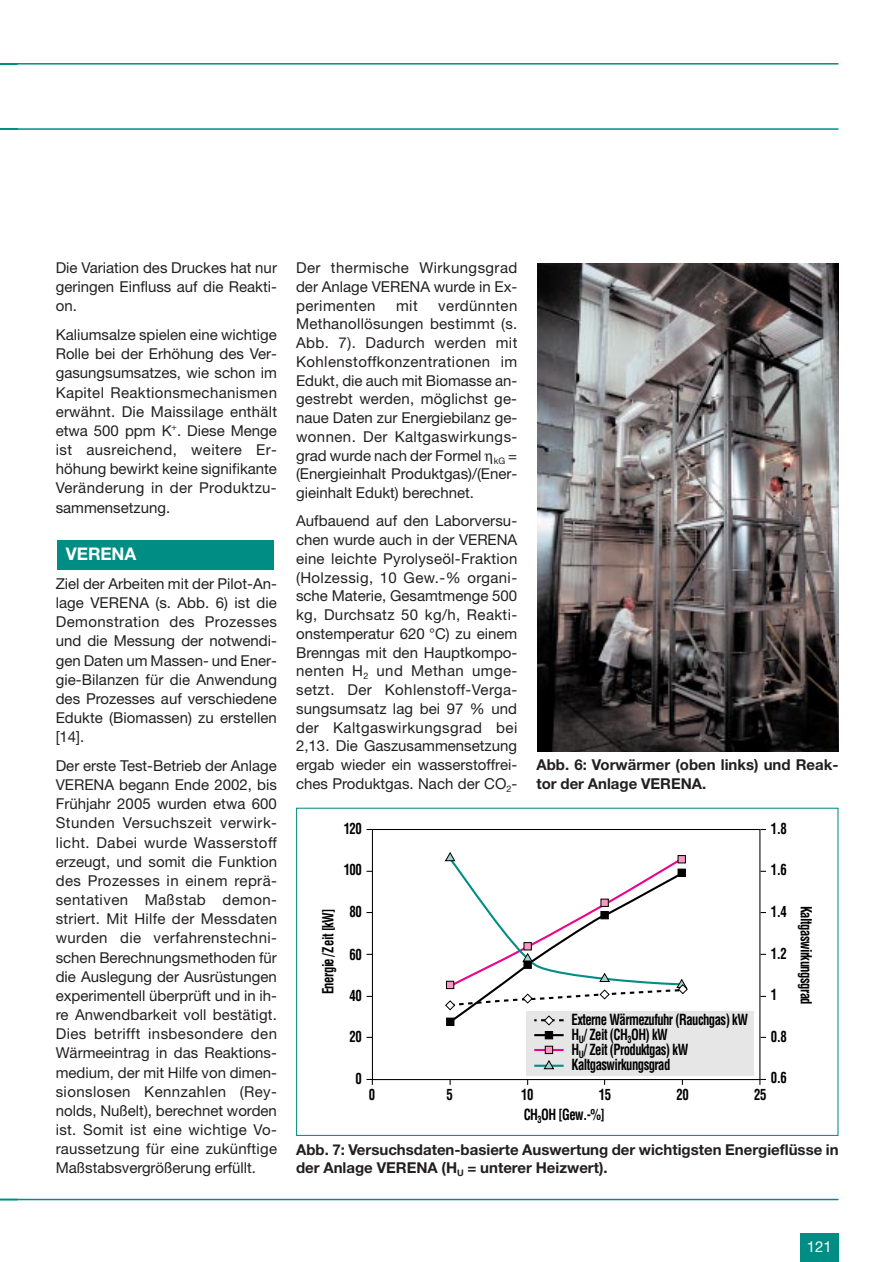
<style>
.page{position:relative;width:893px;height:1262px;background:#fff}
.page>*{position:absolute;margin:0;border:0;box-sizing:border-box;transform-origin:0 0}
.t1{font:700 17.4px "Helvetica Neue";letter-spacing:-.005em;color:#fff}
.t2{font:15px/19.2px "Helvetica Neue";color:#231f20;text-align:justify}
.t3{font:700 condensed 15px/15px "Helvetica";letter-spacing:-.045em;color:#000;scale:.85 1}
.t4{font:700 15px/18.8px "Helvetica Neue";color:#231f20}
.t5{font:15px "Helvetica Neue";color:#fff}
</style>
<div class="page">
<div style="left:57px;top:540px;width:217px;height:29px;background:#008e84"></div>
<div style="left:800px;top:1233px;width:38px;height:28px;background:#008e84"></div>
<hr style="left:0;top:63px;width:838px;height:2px;background:#008e84">
<hr style="left:0;top:128px;width:838px;height:2px;background:#008e84">
<hr style="left:0;top:1198px;width:838px;height:2px;background:#008e84">
<svg style="left:0;top:1198px;width:17px;height:1px"></svg>
<img style="left:537px;top:264px;width:301px;height:487px">
<div style="left:526px;top:1010px;width:228px;height:65px;background:#e6e6e6"></div>
<div style="left:372px;top:829px;width:388px;height:251px;border:1px solid #000"></div>
<svg style="left:366px;top:1036px;width:6px;height:2px"></svg>
<svg style="left:366px;top:1079px;width:7px;height:5px"></svg>
<svg style="left:759px;top:1079px;width:7px;height:5px"></svg>
<svg style="left:760px;top:1036px;width:6px;height:2px"></svg>
<hr style="left:534px;top:1034px;width:29px;height:2px;background:#000">
<hr style="left:534px;top:1049px;width:29px;height:2px;background:#ed028c">
<hr style="left:534px;top:1064px;width:29px;height:2px;background:#008e84">
<svg style="left:543px;top:1060px;width:11px;height:9px"></svg>
<svg style="left:445px;top:852px;width:243px;height:173px"></svg>
<div style="left:446px;top:1017px;width:8px;height:8px;background:#000;border:1px solid #000"></div>
<div style="left:523px;top:960px;width:8px;height:8px;background:#000;border:1px solid #000"></div>
<div style="left:545px;top:1031px;width:8px;height:8px;background:#000;border:1px solid #000"></div>
<div style="left:600px;top:911px;width:8px;height:8px;background:#000;border:1px solid #000"></div>
<div style="left:677px;top:868px;width:8px;height:8px;background:#000;border:1px solid #000"></div>
<div style="left:446px;top:981px;width:8px;height:7px;background:#f499c2"></div>
<div style="left:446px;top:981px;width:8px;height:8px;border:1px solid #000"></div>
<div style="left:601px;top:899px;width:7px;height:7px;background:#f499c2"></div>
<div style="left:678px;top:855px;width:7px;height:8px;background:#f499c2"></div>
<div style="left:677px;top:855px;width:8px;height:8px;border:1px solid #000"></div>
<div style="left:524px;top:942px;width:7px;height:8px;background:#f499c2"></div>
<div style="left:523px;top:942px;width:8px;height:8px;border:1px solid #000"></div>
<div style="left:545px;top:1046px;width:7px;height:7px;background:#f499c2"></div>
<div style="left:545px;top:1045px;width:8px;height:9px;border:1px solid #000"></div>
<p class="t2" style="left:56px;top:260px;width:223px">Die Variation des Druckes hat nur geringen Einfluss auf die Reakti&shy;on.</p>
<p class="t2" style="left:56px;top:326px;width:223px">Kaliumsalze spielen eine wichtige Rolle bei der Erhöhung des Ver&shy;gasungsumsatzes, wie schon im Kapitel Reaktionsmechanismen erwähnt. Die Maissilage enthält etwa 500 ppm K<sup>+</sup>. Diese Menge ist ausreichend, weitere Er&shy;höhung bewirkt keine signifikante Veränderung in der Produktzu&shy;sammensetzung.</p>
<p class="t1" style="left:66px;top:548px;width:72px">VERENA</p>
<p class="t2" style="left:56px;top:575px;width:223px">Ziel der Arbeiten mit der Pilot-An&shy;lage VERENA (s. Abb. 6) ist die Demonstration des Prozesses und die Messung der notwendi&shy;gen Daten um Massen- und Ener&shy;gie-Bilanzen für die Anwendung des Prozesses auf verschiedene Edukte (Biomassen) zu erstellen [14].</p>
<p class="t2" style="left:56px;top:757px;width:223px">Der erste Test-Betrieb der Anlage VERENA begann Ende 2002, bis Frühjahr 2005 wurden etwa 600<br>Stunden Versuchszeit verwirk&shy;licht. Dabei wurde Wasserstoff erzeugt, und somit die Funktion des Prozesses in einem reprä&shy;sentativen Maßstab demon&shy;striert. Mit Hilfe der Messdaten wurden die verfahrenstechni&shy;schen Berechnungsmethoden für die Auslegung der Ausrüstungen experimentell überprüft und in ih&shy;re Anwendbarkeit voll bestätigt.<br>Dies betrifft insbesondere den Wärmeeintrag in das Reaktions&shy;medium, der mit Hilfe von dimen&shy;sionslosen Kennzahlen (Rey&shy;nolds, Nußelt), berechnet worden ist. Somit ist eine wichtige Vo&shy;raussetzung für eine zukünftige Maßstabsvergrößerung erfüllt.</p>
<p class="t2" style="left:296px;top:260px;width:223px;line-height:18.8px">Der thermische Wirkungsgrad der Anlage VERENA wurde in Ex&shy;perimenten</p>
<p class="t2" style="left:296px;top:297px;width:223px;line-height:18.8px;text-indent:142px">verdünnten Methanollösungen bestimmt (s.<br>Abb. 7). Dadurch werden mit Kohlenstoffkonzentrationen im Edukt, die auch mit Biomasse an&shy;gestrebt werden, möglichst ge&shy;naue Daten zur Energiebilanz ge&shy;wonnen. Der Kaltgaswirkungs&shy;grad wurde nach der Formel <sub>kG</sub> = (Energieinhalt Produktgas)/(Ener&shy;gieinhalt Edukt) berechnet.</p>
<p class="t2" style="left:296px;top:513px;width:223px;line-height:18.8px">Aufbauend auf den Laborversu&shy;chen wurde auch in der VERENA eine leichte Pyrolyseöl-Fraktion (Holzessig, 10 Gew.-% organi&shy;sche Materie, Gesamtmenge 500 kg, Durchsatz 50 kg/h, Reakti&shy;onstemperatur 620 °C) zu einem Brenngas mit den Hauptkompo&shy;nenten H<sub>2</sub> und Methan umge&shy;setzt. Der Kohlenstoff-Verga&shy;sungsumsatz lag bei 97 % und der Kaltgaswirkungsgrad bei 2,13. Die Gaszusammensetzung ergab wieder ein wasserstoffrei&shy;ches Produktgas. Nach der CO<sub>2</sub>-</p>
<p class="t2" style="left:396px;top:297px;width:23px">mit</p>
<p class="t4" style="left:536px;top:757px;width:303px">Abb. 6: Vorwärmer (oben links) und Reak&shy;tor der Anlage VERENA.</p>
<p class="t3" style="left:344px;top:822px;width:23px">120</p>
<p class="t3" style="left:771px;top:822px;width:20px">1.8</p>
<p class="t3" style="left:344px;top:863px;width:23px">100</p>
<p class="t3" style="left:771px;top:863px;width:20px">1.6</p>
<p class="t3" style="left:322px;top:994px;width:103px;rotate:-90deg">Energie/Zeit [kW]</p>
<p class="t3" style="left:349px;top:905px;width:16px">80</p>
<p class="t3" style="left:349px;top:947px;width:16px">60</p>
<p class="t3" style="left:349px;top:988px;width:16px">40</p>
<p class="t3" style="left:771px;top:905px;width:20px">1.4</p>
<p class="t3" style="left:771px;top:947px;width:20px">1.2</p>
<p class="t3" style="left:771px;top:988px;width:9px">1</p>
<p class="t3" style="left:812px;top:906px;width:118px;rotate:90deg">Kaltgaswirkungsgrad</p>
<p class="t3" style="left:349px;top:1030px;width:16px">20</p>
<p class="t3" style="left:355px;top:1071px;width:9px">0</p>
<p class="t3" style="left:571px;top:1013px;width:209px">Externe Wärmezufuhr (Rauchgas) kW<br>H<sub>U</sub>/ Zeit (CH<sub>3</sub>OH) kW<br>H<sub>U</sub>/ Zeit (Produktgas) kW<br>Kaltgaswirkungsgrad</p>
<p class="t3" style="left:771px;top:1030px;width:20px">0.8</p>
<p class="t3" style="left:771px;top:1071px;width:20px">0.6</p>
<p class="t3" style="left:369px;top:1088px;width:9px">0</p>
<p class="t3" style="left:446px;top:1088px;width:9px">5</p>
<p class="t3" style="left:521px;top:1088px;width:16px">10</p>
<p class="t3" style="left:599px;top:1088px;width:16px">15</p>
<p class="t3" style="left:676px;top:1088px;width:16px">20</p>
<p class="t3" style="left:754px;top:1088px;width:16px">25</p>
<p class="t3" style="left:523px;top:1107px;width:97px">CH<sub>3</sub>OH [Gew.-%]</p>
<p class="t4" style="left:296px;top:1141px;width:544px">Abb. 7: Versuchsdaten-basierte Auswertung der wichtigsten Energieflüsse in der Anlage VERENA (H<sub>U</sub> = unterer Heizwert).</p>
<p class="t5" style="left:806px;top:1241px;width:27px">121</p>
</div>
